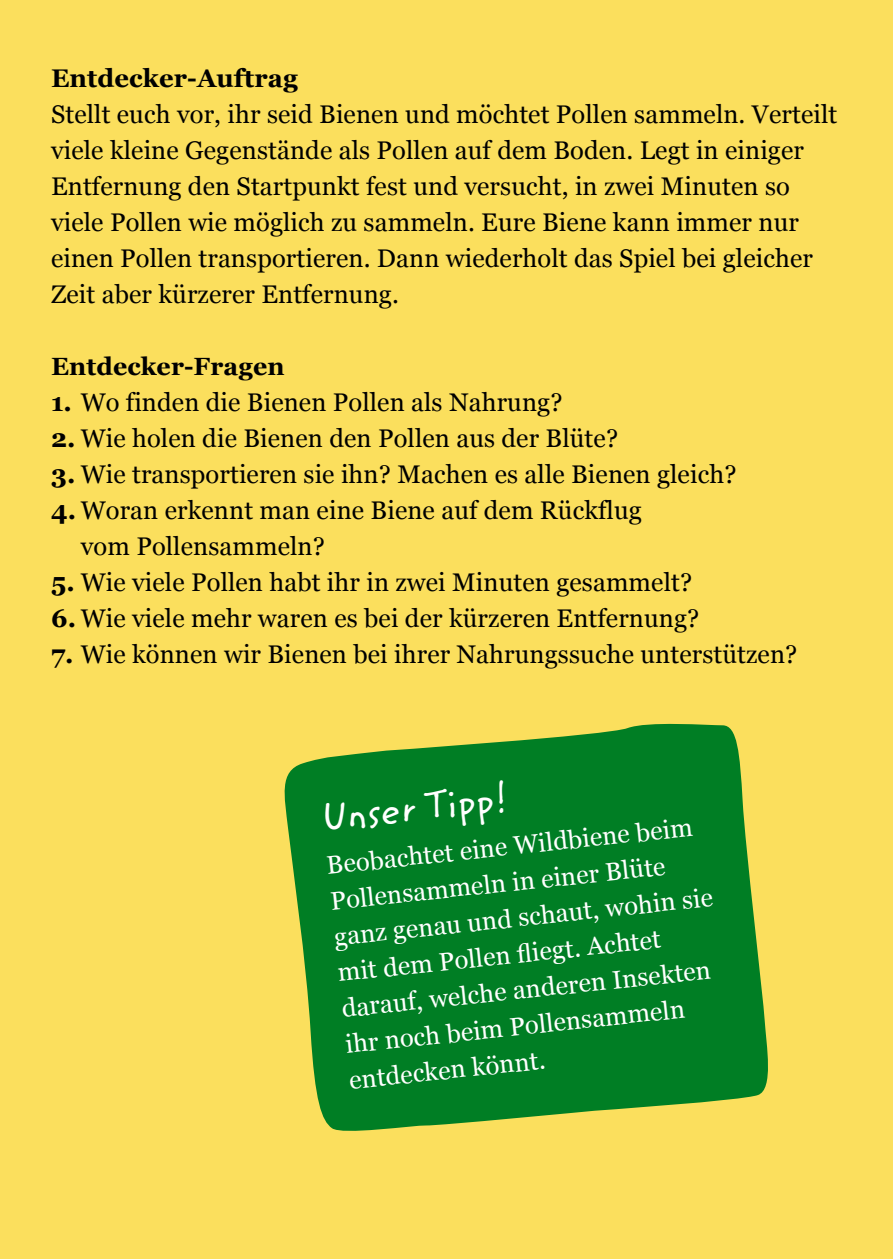
<style>
.page{position:relative;width:893px;height:1259px;background:#fbdf5d}
.page>*{position:absolute;margin:0;border:0;box-sizing:border-box;transform-origin:0 0}
.t1{font:40.8px "Zemke Hand ITC Std";color:#fff}
.t2{font:25.5px/36px "Georgia";letter-spacing:.005em;color:#000}
.t3{font:25.5px/36px "Georgia";color:#fff}
.t4{font:700 25.5px "Georgia";letter-spacing:.005em;color:#000}
.t5{font:700 24.9px "Georgia";letter-spacing:.005em;color:#000}
.s1{font-weight:700}
</style>
<div class="page">
<svg style="left:284px;top:723px;width:484px;height:408px;background:#238b2b"></svg>
<p class="t4" style="left:51px;top:59px;width:248px">Entdecker-Auftrag</p>
<p class="t2" style="left:51px;top:95px;width:788px">Stellt euch vor, ihr seid Bienen und möchtet Pollen sammeln. Verteilt viele kleine Gegenstände als Pollen auf dem Boden. Legt in einiger Entfernung den Startpunkt fest und versucht, in zwei Minuten so viele Pollen wie möglich zu sammeln. Eure Biene kann immer nur einen Pollen transportieren. Dann wiederholt das Spiel bei gleicher Zeit aber kürzerer Entfernung.</p>
<p class="t5" style="left:51px;top:348px;width:235px">Entdecker-Fragen</p>
<p class="t2" style="left:51px;top:383px;width:513px"><span class="s1">1.</span> Wo finden die Bienen Pollen als Nahrung?</p>
<p class="t2" style="left:51px;top:419px;width:569px"><span class="s1">2.</span> Wie holen die Bienen den Pollen aus der Blüte?</p>
<p class="t2" style="left:51px;top:455px;width:687px"><span class="s1">3.</span> Wie transportieren sie ihn? Machen es alle Bienen gleich?</p>
<p class="t2" style="left:81px;top:491px;width:562px;text-indent:-30px"><span class="s1">4.</span> Woran erkennt man eine Biene auf dem Rückflug vom Pollensammeln?</p>
<p class="t2" style="left:51px;top:563px;width:643px"><span class="s1">5.</span> Wie viele Pollen habt ihr in zwei Minuten gesammelt?</p>
<p class="t2" style="left:51px;top:599px;width:650px"><span class="s1">6.</span> Wie viele mehr waren es bei der kürzeren Entfernung?</p>
<p class="t2" style="left:51px;top:635px;width:748px"><span class="s1">7.</span> Wie können wir Bienen bei ihrer Nahrungssuche unterstützen?</p>
<h1 class="t1" style="left:319px;top:788px;width:190px;rotate:-6deg">Unser Tipp!</h1>
<p class="t3" style="left:325px;top:846px;width:382px;rotate:-6deg">Beobachtet eine Wildbiene beim<br>Pollensammeln in einer Blüte ganz genau und schaut, wohin sie mit dem Pollen fl iegt. Achtet darauf, welche anderen Insekten ihr noch beim Pollensammeln entdecken könnt.</p>
</div>
